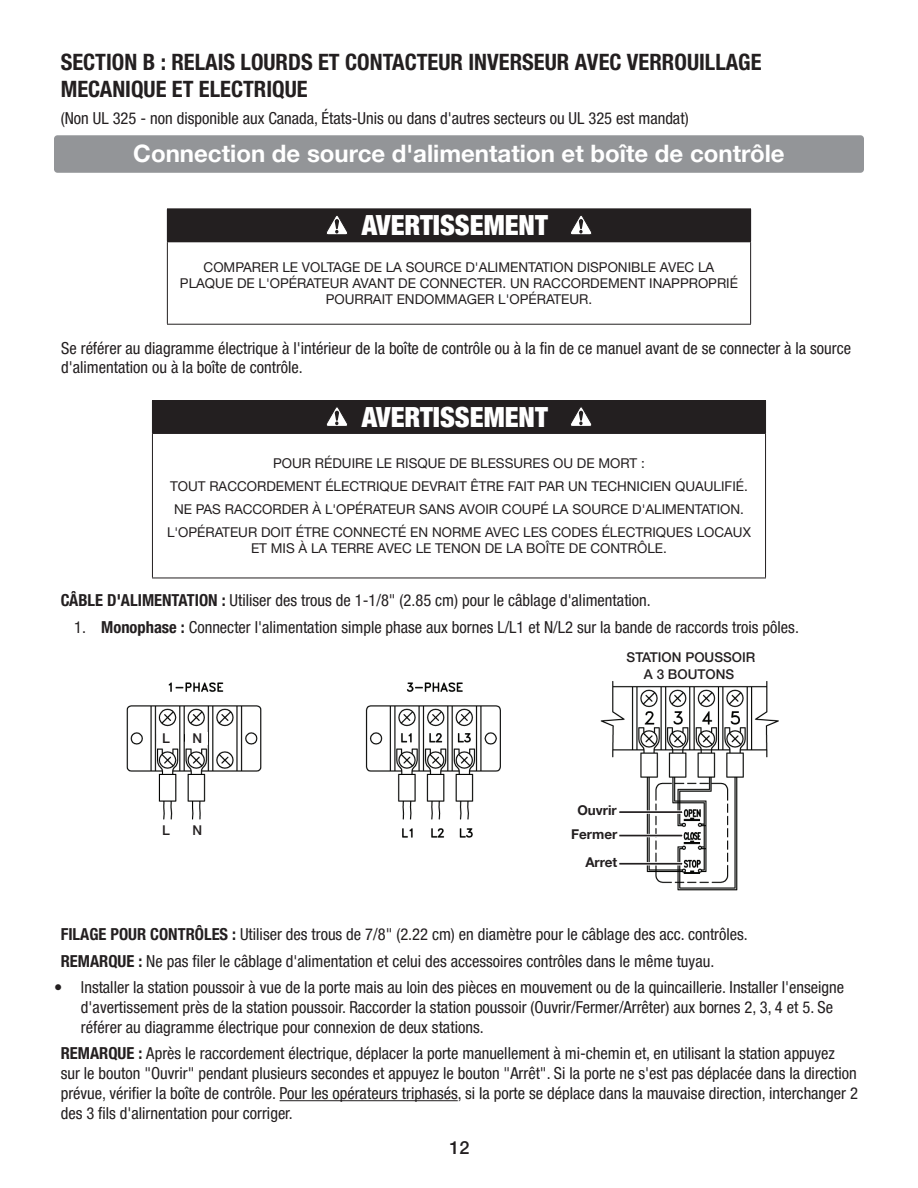
<style>
.page{position:relative;width:918px;height:1188px;background:#fff}
.page>*{position:absolute;margin:0;border:0;box-sizing:border-box;transform-origin:0 0}
.t1{font:900 condensed 27.75px "Helvetica Neue LT Pro";color:#fff}
.t2{font:700 24px "Helvetica Neue LT Pro";color:#fff}
.t3{font:700 condensed 22.5px/27px "Helvetica Neue LT Pro";color:#231f20}
.t4{font:500 18px "Helvetica Neue LT Pro";color:#231f20}
.t5{font:condensed 16.5px/19.8px "Helvetica Neue LT Pro";color:#231f20}
.t6{font:13.5px/23px "Helvetica Neue LT Pro";color:#231f20;text-align:center}
.t7{font:500 13.5px/16.2px "Helvetica Neue LT Pro";color:#231f20;text-align:center}
.t8{font:700 13.5px/24.3px "Helvetica Neue LT Pro";color:#231f20;text-align:center}
.s1{font-weight:700}
</style>
<div class="page">
<div style="left:54px;top:135px;width:810px;height:38px;background:#939598;border-radius:4px"></div>
<img style="left:126px;top:681px;width:653px;height:210px">
<hr style="left:619px;top:810px;width:63px;height:4px;background:#fff">
<hr style="left:619px;top:834px;width:63px;height:3px;background:#fff">
<hr style="left:619px;top:862px;width:63px;height:3px;background:#fff">
<hr style="left:619px;top:811px;width:63px;height:2px;background:#231f20">
<hr style="left:619px;top:835px;width:63px;height:1px;background:#231f20">
<hr style="left:619px;top:863px;width:63px;height:2px;background:#231f20">
<div style="left:132px;top:825px;width:101px;height:20px;background:#fff"></div>
<div style="left:158px;top:732px;width:21px;height:12px;background:#fff"></div>
<div style="left:185px;top:732px;width:23px;height:12px;background:#fff"></div>
<hr style="left:280px;top:1100px;width:178px;height:1px;background:#231f20">
<div style="left:167px;top:209px;width:584px;height:33px;background:#231f20"></div>
<hr style="left:167px;top:208px;width:584px;height:1px;background:#231f20">
<hr style="left:167px;top:242px;width:1px;height:82px;background:#231f20">
<hr style="left:750px;top:242px;width:1px;height:82px;background:#231f20">
<hr style="left:167px;top:324px;width:584px;height:1px;background:#231f20">
<svg style="left:326px;top:215px;width:21px;height:20px"></svg>
<svg style="left:571px;top:215px;width:21px;height:20px"></svg>
<div style="left:152px;top:401px;width:614px;height:32px;background:#231f20"></div>
<hr style="left:152px;top:400px;width:614px;height:1px;background:#231f20">
<hr style="left:152px;top:433px;width:614px;height:1px;background:#231f20">
<hr style="left:152px;top:434px;width:1px;height:144px;background:#231f20">
<hr style="left:765px;top:434px;width:1px;height:144px;background:#231f20">
<hr style="left:152px;top:578px;width:614px;height:1px;background:#231f20">
<svg style="left:326px;top:407px;width:22px;height:19px"></svg>
<svg style="left:570px;top:407px;width:22px;height:19px"></svg>
<h3 class="t3" style="left:61px;top:49px;width:702px">SECTION B : RELAIS LOURDS ET CONTACTEUR INVERSEUR AVEC VERROUILLAGE<br>MECANIQUE ET ELECTRIQUE</h3>
<p class="t5" style="left:61px;top:108px;width:629px">(Non UL 325 - non disponible aux Canada, États-Unis ou dans d'autres secteurs ou UL 325 est mandat)</p>
<h2 class="t2" style="left:133px;top:139px;width:653px">Connection de source d'alimentation et boîte de contrôle</h2>
<h1 class="t1" style="left:362px;top:208px;width:188px">AVERTISSEMENT</h1>
<p class="t6" style="left:180px;top:258px;width:560px;line-height:16.2px">COMPARER LE VOLTAGE DE LA SOURCE D'ALIMENTATION DISPONIBLE AVEC LA<br>PLAQUE DE L'OPÉRATEUR AVANT DE CONNECTER. UN RACCORDEMENT INAPPROPRIÉ<br>POURRAIT ENDOMMAGER L'OPÉRATEUR.</p>
<p class="t5" style="left:61px;top:338px;width:791px">Se référer au diagramme électrique à l'intérieur de la boîte de contrôle ou à la fin de ce manuel avant de se connecter à la source d'alimentation ou à la boîte de contrôle.</p>
<h1 class="t1" style="left:362px;top:400px;width:188px">AVERTISSEMENT</h1>
<p class="t6" style="left:167px;top:451px;width:585px">POUR RÉDUIRE LE RISQUE DE BLESSURES OU DE MORT :<br>TOUT RACCORDEMENT ÉLECTRIQUE DEVRAIT ÊTRE FAIT PAR UN TECHNICIEN QUAULIFIÉ.<br>NE PAS RACCORDER À L'OPÉRATEUR SANS AVOIR COUPÉ LA SOURCE D'ALIMENTATION.<br>L'OPÉRATEUR DOIT ÉTRE CONNECTÉ EN NORME AVEC LES CODES ÉLECTRIQUES LOCAUX</p>
<p class="t6" style="left:251px;top:536px;width:417px">ET MIS À LA TERRE AVEC LE TENON DE LA BOÎTE DE CONTRÔLE.</p>
<p class="t5" style="left:61px;top:590px;width:592px"><span class="s1">CÂBLE D'ALIMENTATION :</span> Utiliser des trous de 1-1/8" (2.85 cm) pour le câblage d'alimentation.</p>
<p class="t5" style="left:74px;top:617px;width:726px">1. <span class="s1">Monophase :</span> Connecter l'alimentation simple phase aux bornes L/L1 et N/L2 sur la bande de raccords trois pôles.</p>
<p class="t7" style="left:627px;top:649px;width:130px">STATION POUSSOIR<br>A 3 BOUTONS</p>
<p class="t7" style="left:162px;top:730px;width:9px">L</p>
<p class="t7" style="left:192px;top:730px;width:11px">N</p>
<p class="t7" style="left:162px;top:822px;width:9px">L</p>
<p class="t7" style="left:192px;top:822px;width:11px">N</p>
<p class="t8" style="left:571px;top:798px;width:48px">Ouvrir<br>Fermer</p>
<p class="t8" style="left:585px;top:850px;width:33px">Arret</p>
<p class="t5" style="left:61px;top:921px;width:689px;line-height:26.5px"><span class="s1">FILAGE POUR CONTRÔLES :</span> Utiliser des trous de 7/8" (2.22 cm) en diamètre pour le câblage des acc. contrôles.<br><span class="s1">REMARQUE :</span> Ne pas filer le câblage d'alimentation et celui des accessoires contrôles dans le même tuyau.</p>
<p class="t5" style="left:81px;top:977px;width:765px;text-indent:-27px">• lnstaller la station poussoir à vue de la porte mais au loin des pièces en mouvement ou de la quincaillerie. Installer l'enseigne d'avertissement près de la station poussoir. Raccorder la station poussoir (Ouvrir/Fermer/Arrêter) aux bornes 2, 3, 4 et 5. Se référer au diagramme électrique pour connexion de deux stations.</p>
<p class="t5" style="left:61px;top:1044px;width:799px"><span class="s1">REMARQUE :</span> Après le raccordement électrique, déplacer la porte manuellement à mi-chemin et, en utilisant la station appuyez sur le bouton "Ouvrir" pendant plusieurs secondes et appuyez le bouton "Arrêt". Si la porte ne s'est pas déplacée dans la direction prévue, vérifier la boîte de contrôle. Pour les opérateurs triphasés, si Ia porte se déplace dans la mauvaise direction, interchanger 2 des 3 fils d'alirnentation pour corriger.</p>
<p class="t4" style="left:450px;top:1137px;width:22px">12</p>
</div>
